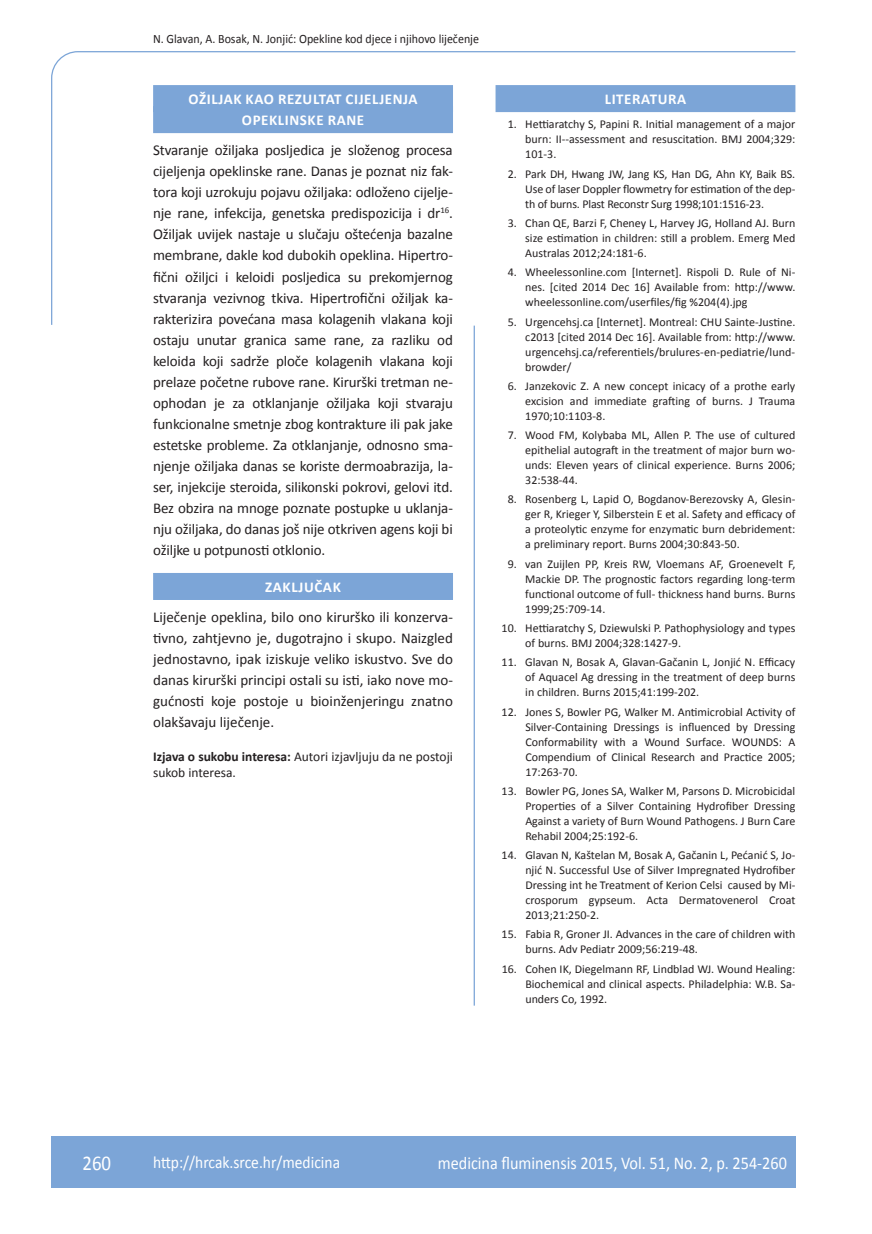
<style>
.page{position:relative;width:872px;height:1234px;background:#fff}
.page>*{position:absolute;margin:0;border:0;box-sizing:border-box;transform-origin:0 0}
.t1{font:21px "Calibri";color:#fff;scale:.9 1}
.t2{font:18px "Calibri";color:#fff;scale:.9 1}
.t3{font:17.25px "Calibri";color:#fff;scale:.9 1}
.t4{font:15px/21px "Calibri";letter-spacing:-.01em;color:#231f20;text-align:justify}
.t5{font:700 15px/21px "Calibri";letter-spacing:.04em;color:#fff;text-align:center}
.t6{font:13.5px/16.5px "Calibri";color:#231f20}
.t7{font:12.75px "Calibri";color:#231f20;scale:.94 1}
.t8{font:12px/15px "Calibri";color:#231f20;text-align:justify}
.s1{font-weight:700}
</style>
<div class="page">
<svg style="left:51px;top:51px;width:745px;height:274px"></svg>
<hr style="left:473px;top:325px;width:2px;height:680px;background:#7ca5d7">
<div style="left:51px;top:1135px;width:744px;height:51px;background:#7ca5d7"></div>
<div style="left:153px;top:85px;width:300px;height:27px;background:#7ca5d7"></div>
<div style="left:153px;top:106px;width:300px;height:27px;background:#7ca5d7"></div>
<div style="left:153px;top:573px;width:300px;height:27px;background:#7ca5d7"></div>
<div style="left:495px;top:85px;width:300px;height:27px;background:#7ca5d7"></div>
<p class="t7" style="left:153px;top:30px;width:348px">N. Glavan, A. Bosak, N. Jonjić: Opekline kod djece i njihovo liječenje</p>
<p class="t5" style="left:188px;top:88px;width:231px">OŽILJAK KAO REZULTAT CIJELJENJA<br>OPEKLINSKE RANE</p>
<p class="t4" style="left:153px;top:139px;width:301px">Stvaranje ožiljaka posljedica je složenog procesa cijeljenja opeklinske rane. Danas je poznat niz fak&shy;tora koji uzrokuju pojavu ožiljaka: odloženo cijelje&shy;nje rane, infekcija, genetska predispozicija i dr<sup>16</sup>.<br>Ožiljak uvijek nastaje u slučaju oštećenja bazalne membrane, dakle kod dubokih opeklina. Hipertro&shy;fični ožiljci i keloidi posljedica su prekomjernog stvaranja vezivnog tkiva. Hipertrofični ožiljak ka&shy;rakterizira povećana masa kolagenih vlakana koji ostaju unutar granica same rane, za razliku od keloida koji sadrže ploče kolagenih vlakana koji prelaze početne rubove rane. Kirurški tretman ne&shy;ophodan je za otklanjanje ožiljaka koji stvaraju funkcionalne smetnje zbog kontrakture ili pak jake estetske probleme. Za otklanjanje, odnosno sma&shy;njenje ožiljaka danas se koriste dermoabrazija, la&shy;ser, injekcije steroida, silikonski pokrovi, gelovi itd.<br>Bez obzira na mnoge poznate postupke u uklanja&shy;nju ožiljaka, do danas još nije otkriven agens koji bi ožiljke u potpunosti otklonio.</p>
<p class="t5" style="left:265px;top:575px;width:77px">ZAKLJUČAK</p>
<p class="t4" style="left:153px;top:606px;width:301px">Liječenje opeklina, bilo ono kirurško ili konzerva&shy;tivno, zahtjevno je, dugotrajno i skupo. Naizgled jednostavno, ipak iziskuje veliko iskustvo. Sve do danas kirurški principi ostali su isti, iako nove mo&shy;gućnosti koje postoje u bioinženjeringu znatno olakšavaju liječenje.</p>
<p class="t6" style="left:153px;top:747px;width:301px"><span class="s1">Izjava o sukobu interesa:</span> Autori izjavljuju da ne postoji sukob interesa.</p>
<p class="t5" style="left:604px;top:88px;width:83px">LITERATURA</p>
<p class="t8" style="left:525px;top:116px;width:272px;text-indent:-18px">1. Hettiaratchy S, Papini R. Initial management of a major burn: II--assessment and resuscitation. BMJ 2004;329:<br>101-3.</p>
<p class="t8" style="left:525px;top:165px;width:271px;text-indent:-18px">2. Park DH, Hwang JW, Jang KS, Han DG, Ahn KY, Baik BS.<br>Use of laser Doppler flowmetry for estimation of the dep&shy;th of burns. Plast Reconstr Surg 1998;101:1516-23.</p>
<p class="t8" style="left:525px;top:215px;width:272px;text-indent:-18px">3. Chan QE, Barzi F, Cheney L, Harvey JG, Holland AJ. Burn size estimation in children: still a problem. Emerg Med Australas 2012;24:181-6.</p>
<p class="t8" style="left:525px;top:264px;width:271px;text-indent:-18px">4. Wheelessonline.com [Internet]. Rispoli D. Rule of Ni&shy;nes. [cited 2014 Dec 16] Available from: http://www. wheelessonline.com/userfiles/fig %204(4).jpg</p>
<p class="t8" style="left:525px;top:313px;width:271px;text-indent:-18px">5. Urgencehsj.ca [Internet]. Montreal: CHU Sainte-Justine. c2013 [cited 2014 Dec 16]. Available from: http://www. urgencehsj.ca/referentiels/brulures-en-pediatrie/lund&shy;browder/</p>
<p class="t8" style="left:525px;top:377px;width:271px;text-indent:-18px">6. Janzekovic Z. A new concept inicacy of a prothe early excision and immediate grafting of burns. J Trauma 1970;10:1103-8.</p>
<p class="t8" style="left:525px;top:427px;width:271px;text-indent:-18px">7. Wood FM, Kolybaba ML, Allen P. The use of cultured epithelial autograft in the treatment of major burn wo&shy;unds: Eleven years of clinical experience. Burns 2006; 32:538-44.</p>
<p class="t8" style="left:525px;top:491px;width:271px;text-indent:-18px">8. Rosenberg L, Lapid O, Bogdanov-Berezovsky A, Glesin&shy;ger R, Krieger Y, Silberstein E et al. Safety and efficacy of a proteolytic enzyme for enzymatic burn debridement: a preliminary report. Burns 2004;30:843-50.</p>
<p class="t8" style="left:525px;top:555px;width:272px;text-indent:-18px">9. van Zuijlen PP, Kreis RW, Vloemans AF, Groenevelt F, Mackie DP. The prognostic factors regarding long-term functional outcome of full- thickness hand burns. Burns 1999;25:709-14.</p>
<p class="t8" style="left:525px;top:619px;width:271px;text-indent:-24px">10. Hettiaratchy S, Dziewulski P. Pathophysiology and types of burns. BMJ 2004;328:1427-9.</p>
<p class="t8" style="left:525px;top:654px;width:271px;text-indent:-24px">11. Glavan N, Bosak A, Glavan-Gačanin L, Jonjić N. Efficacy of Aquacel Ag dressing in the treatment of deep burns in children. Burns 2015;41:199-202.</p>
<p class="t8" style="left:525px;top:703px;width:272px;text-indent:-24px">12. Jones S, Bowler PG, Walker M. Antimicrobial Activity of Silver-Containing Dressings is influenced by Dressing Conformability with a Wound Surface. WOUNDS: A Compendium of Clinical Research and Practice 2005; 17:263-70.</p>
<p class="t8" style="left:525px;top:782px;width:271px;text-indent:-24px">13. Bowler PG, Jones SA, Walker M, Parsons D. Microbicidal Properties of a Silver Containing Hydrofiber Dressing Against a variety of Burn Wound Pathogens. J Burn Care Rehabil 2004;25:192-6.</p>
<p class="t8" style="left:525px;top:846px;width:271px;text-indent:-24px">14. Glavan N, Kaštelan M, Bosak A, Gačanin L, Pećanić S, Jo&shy;njić N. Successful Use of Silver Impregnated Hydrofiber Dressing int he Treatment of Kerion Celsi caused by Mi&shy;crosporum gypseum. Acta Dermatovenerol Croat 2013;21:250-2.</p>
<p class="t8" style="left:525px;top:926px;width:271px;text-indent:-24px">15. Fabia R, Groner JI. Advances in the care of children with burns. Adv Pediatr 2009;56:219-48.</p>
<p class="t8" style="left:525px;top:960px;width:271px;text-indent:-24px">16. Cohen IK, Diegelmann RF, Lindblad WJ. Wound Healing:<br>Biochemical and clinical aspects. Philadelphia: W.B. Sa&shy;unders Co, 1992.</p>
<h1 class="t1" style="left:82px;top:1149px;width:33px">260</h1>
<h3 class="t3" style="left:153px;top:1150px;width:209px">http://hrcak.srce.hr/medicina</h3>
<h2 class="t2" style="left:438px;top:1151px;width:389px">medicina fluminensis 2015, Vol. 51, No. 2, p. 254-260</h2>
</div>
